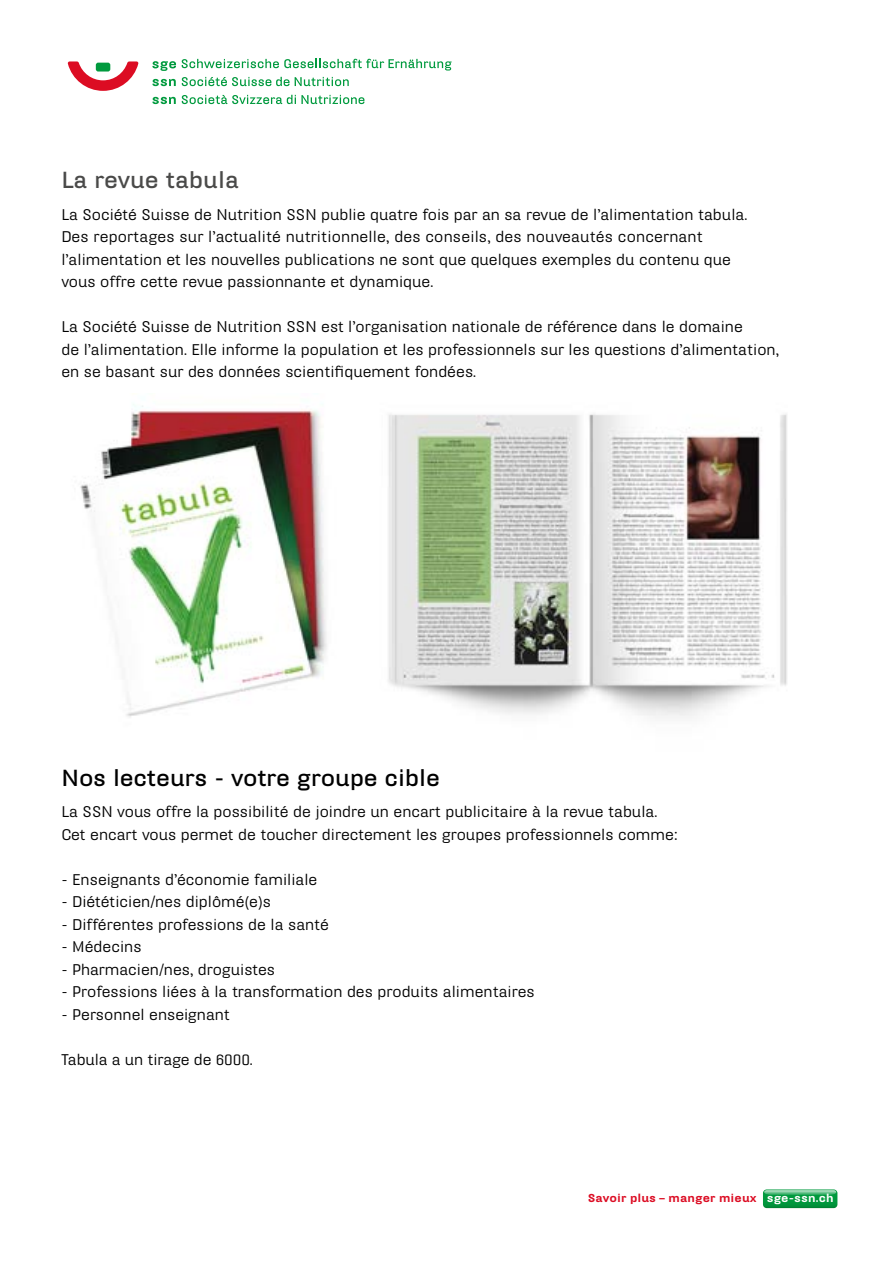
<style>
.page{position:relative;width:893px;height:1263px;background:#fff}
.page>*{position:absolute;margin:0;border:0;box-sizing:border-box;transform-origin:0 0}
.t1{font:700 22.5px "Hydra Text OT";color:#000}
.t2{font:700 22.5px "Hydra Text OT";color:#4a4a49}
.t3{font:15px/22.5px "Hydra Text OT";color:#000}
.t4{font:900 11.1px "Hydra Text";letter-spacing:.01em;color:#dc0c23}
.s1{color:#fff}
</style>
<div class="page">
<svg style="left:68px;top:61px;width:70px;height:30px"></svg>
<svg style="left:152px;top:61px;width:24px;height:10px"></svg>
<svg style="left:182px;top:59px;width:270px;height:12px"></svg>
<svg style="left:152px;top:79px;width:24px;height:7px"></svg>
<svg style="left:182px;top:77px;width:167px;height:9px"></svg>
<svg style="left:152px;top:97px;width:24px;height:7px"></svg>
<svg style="left:182px;top:95px;width:182px;height:9px"></svg>
<svg style="left:763px;top:1189px;width:74px;height:19px"></svg>
<img style="left:388px;top:414px;width:399px;height:304px">
<img style="left:80px;top:404px;width:247px;height:313px">
<h1 class="t2" style="left:61px;top:167px;width:179px">La revue tabula</h1>
<p class="t3" style="left:61px;top:203px;width:687px">La Société Suisse de Nutrition SSN publie quatre fois par an sa revue de l’alimentation tabula.<br>Des reportages sur l’actualité nutritionnelle, des conseils, des nouveautés concernant l’alimentation et les nouvelles publications ne sont que quelques exemples du contenu que vous offre cette revue passionnante et dynamique.</p>
<p class="t3" style="left:61px;top:316px;width:719px">La Société Suisse de Nutrition SSN est l’organisation nationale de référence dans le domaine<br>de l’alimentation. Elle informe la population et les professionnels sur les questions d’alimentation, en se basant sur des données scientifiquement fondées.</p>
<h1 class="t1" style="left:61px;top:764px;width:380px">Nos lecteurs - votre groupe cible</h1>
<p class="t3" style="left:61px;top:801px;width:618px">La SSN vous offre la possibilité de joindre un encart publicitaire à la revue tabula.<br>Cet encart vous permet de toucher directement les groupes professionnels comme:</p>
<p class="t3" style="left:61px;top:868px;width:257px">- Enseignants d’économie familiale</p>
<p class="t3" style="left:61px;top:891px;width:211px">- Diététicien/nes diplômé(e)s</p>
<p class="t3" style="left:61px;top:913px;width:269px">- Différentes professions de la santé</p>
<p class="t3" style="left:61px;top:936px;width:82px">- Médecins</p>
<p class="t3" style="left:61px;top:958px;width:215px">- Pharmacien/nes, droguistes</p>
<p class="t3" style="left:61px;top:981px;width:475px">- Professions liées à la transformation des produits alimentaires</p>
<p class="t3" style="left:61px;top:1003px;width:170px">- Personnel enseignant</p>
<p class="t3" style="left:61px;top:1048px;width:193px">Tabula a un tirage de 6000.</p>
<p class="t4" style="left:588px;top:1191px;width:247px">Savoir plus – manger mieux <span class="s1">sge-ssn.ch</span></p>
</div>
